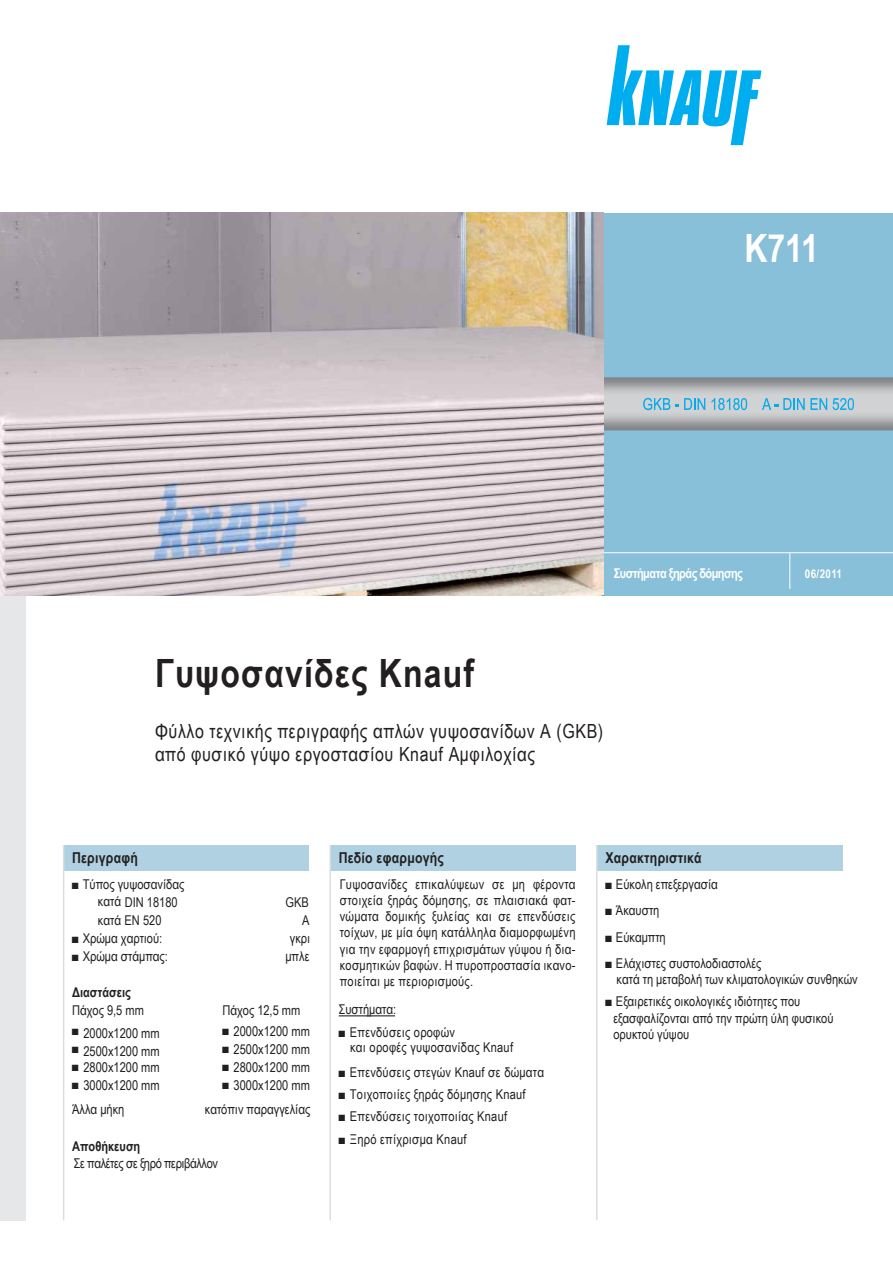
<style>
.page{position:relative;width:893px;height:1263px;background:#fff}
.page>*{position:absolute;margin:0;border:0;box-sizing:border-box;transform-origin:0 0}
.t1{font:700 39px "Arial Narrow";letter-spacing:.03em;color:#231f20}
.t2{font:700 39px "Arial Narrow";color:#fff}
.t3{font:19.5px/23.4px "Arial Narrow";letter-spacing:.03em;color:#231f20}
.t4{font:700 15px "Arial Narrow";letter-spacing:.015em;color:#231f20}
.t5{font:13.5px/16.2px "Arial Narrow";color:#231f20}
.t6{font:13.5px/15px "Arial Narrow";letter-spacing:.02em;color:#231f20}
.t7{font:13.5px "Arial Narrow";letter-spacing:-.03em;color:#231f20}
.t8{font:700 13.5px "Arial Narrow";letter-spacing:-.045em;color:#fff}
.t9{font:700 13.5px "Arial Narrow";color:#231f20}
.t10{font:700 12px "Arial Narrow";letter-spacing:.03em;color:#fff}
</style>
<div class="page">
<div style="left:604px;top:213px;width:288px;height:382px;background:#89c0d9"></div>
<div style="left:0;top:595px;width:25px;height:625px;background:#e6e7e8"></div>
<img style="left:604px;top:377px;width:288px;height:53px">
<img style="left:747px;top:401px;width:63px;height:5px">
<svg style="left:810px;top:398px;width:44px;height:12px"></svg>
<svg style="left:711px;top:398px;width:36px;height:12px"></svg>
<svg style="left:762px;top:398px;width:42px;height:12px"></svg>
<svg style="left:643px;top:398px;width:62px;height:12px"></svg>
<img style="left:0;top:213px;width:604px;height:382px">
<div style="left:64px;top:845px;width:245px;height:26px;background:#afd1e1"></div>
<div style="left:330px;top:845px;width:245px;height:26px;background:#afd1e1"></div>
<div style="left:597px;top:845px;width:245px;height:26px;background:#afd1e1"></div>
<hr style="left:339px;top:1015px;width:56px;height:1px;background:#231f20">
<hr style="left:604px;top:552px;width:288px;height:1px;background:#fff">
<hr style="left:789px;top:553px;width:1px;height:36px;background:#fff">
<hr style="left:63px;top:845px;width:1px;height:375px;background:#dcddde">
<hr style="left:329px;top:845px;width:2px;height:375px;background:#dcddde">
<hr style="left:596px;top:845px;width:1px;height:375px;background:#dcddde">
<svg style="left:606px;top:45px;width:155px;height:100px"></svg>
<h1 class="t2" style="left:744px;top:219px;width:76px">K711</h1>
<p class="t8" style="left:614px;top:563px;width:130px">Συστήματα ξηράς δόμησης</p>
<p class="t10" style="left:805px;top:565px;width:39px">06/2011</p>
<h1 class="t1" style="left:155px;top:644px;width:321px">Γυψοσανίδες Knauf</h1>
<h2 class="t3" style="left:155px;top:719px;width:449px">Φύλλο τεχνικής περιγραφής απλών γυψοσανίδων A (GKB) από φυσικό γύψο εργοστασίου Knauf Αμφιλοχίας</h2>
<p class="t4" style="left:72px;top:847px;width:67px">Περιγραφή</p>
<p class="t4" style="left:339px;top:847px;width:107px">Πεδίο εφαρμογής</p>
<p class="t4" style="left:605px;top:847px;width:98px">Χαρακτηριστικά</p>
<p class="t5" style="left:98px;top:874px;width:88px;line-height:18px;text-indent:-26px">■ Τύπος γυψοσανίδας κατά DIN 18180</p>
<p class="t5" style="left:605px;top:875px;width:114px">■ Εύκολη επεξεργασία</p>
<p class="t5" style="left:605px;top:902px;width:56px">■ Άκαυστη</p>
<p class="t5" style="left:605px;top:928px;width:62px">■ Εύκαμπτη</p>
<p class="t5" style="left:340px;top:875px;width:237px;text-align:justify">Γυψοσανίδες επικαλύψεων σε μη φέροντα στοιχεία ξηράς δόμησης, σε πλαισιακά φατ&shy;νώματα δομικής ξυλείας και σε επενδύσεις τοίχων, με μία όψη κατάλληλα διαμορφωμένη για την εφαρμογή επιχρισμάτων γύψου ή δια&shy;κοσμητικών βαφών. Η πυροπροστασία ικανο&shy;ποιείται με περιορισμούς.</p>
<p class="t5" style="left:285px;top:893px;width:25px">GKB</p>
<p class="t5" style="left:98px;top:911px;width:65px">κατά EN 520</p>
<p class="t5" style="left:302px;top:911px;width:9px">A</p>
<p class="t5" style="left:72px;top:929px;width:92px">■ Χρώμα χαρτιού:</p>
<p class="t5" style="left:290px;top:929px;width:22px">γκρι</p>
<p class="t5" style="left:72px;top:947px;width:97px">■ Χρώμα στάμπας:</p>
<p class="t5" style="left:285px;top:947px;width:26px">μπλε</p>
<p class="t9" style="left:72px;top:982px;width:60px">Διαστάσεις</p>
<p class="t5" style="left:72px;top:1002px;width:73px">Πάχος 9,5 mm</p>
<p class="t5" style="left:72px;top:1024px;width:89px">■ 2000x1200 mm</p>
<p class="t5" style="left:72px;top:1042px;width:89px">■ 2500x1200 mm</p>
<p class="t5" style="left:72px;top:1059px;width:89px">■ 2800x1200 mm</p>
<p class="t5" style="left:72px;top:1077px;width:89px">■ 3000x1200 mm</p>
<p class="t5" style="left:616px;top:955px;width:243px;text-indent:-11px">■ Ελάχιστες συστολοδιαστολές<br>κατά τη μεταβολή των κλιματολογικών συνθηκών</p>
<p class="t5" style="left:613px;top:993px;width:221px;text-indent:-8px">■ Εξαιρετικές οικολογικές ιδιότητες που εξασφαλίζονται από την πρώτη ύλη φυσικού ορυκτού γύψου</p>
<p class="t5" style="left:339px;top:1001px;width:59px">Συστήματα:</p>
<p class="t6" style="left:350px;top:1024px;width:164px;text-indent:-11px">■ Επενδύσεις οροφών<br>και οροφές γυψοσανίδας Knauf</p>
<p class="t6" style="left:339px;top:1064px;width:207px">■ Επενδύσεις στεγών Knauf σε δώματα</p>
<p class="t6" style="left:339px;top:1086px;width:188px">■ Τοιχοποιίες ξηράς δόμησης Knauf</p>
<p class="t6" style="left:339px;top:1109px;width:170px">■ Επενδύσεις τοιχοποιίας Knauf</p>
<p class="t6" style="left:339px;top:1131px;width:129px">■ Ξηρό επίχρισμα Knauf</p>
<p class="t5" style="left:222px;top:1002px;width:79px">Πάχος 12,5 mm</p>
<p class="t5" style="left:222px;top:1023px;width:89px">■ 2000x1200 mm</p>
<p class="t5" style="left:222px;top:1041px;width:89px">■ 2500x1200 mm</p>
<p class="t5" style="left:222px;top:1059px;width:89px">■ 2800x1200 mm</p>
<p class="t5" style="left:222px;top:1077px;width:89px">■ 3000x1200 mm</p>
<p class="t5" style="left:72px;top:1101px;width:54px">Άλλα μήκη</p>
<p class="t5" style="left:205px;top:1101px;width:107px">κατόπιν παραγγελίας</p>
<p class="t9" style="left:72px;top:1136px;width:70px">Αποθήκευση</p>
<p class="t7" style="left:74px;top:1153px;width:146px">Σε παλέτες σε ξηρό περιβάλλον</p>
</div>
